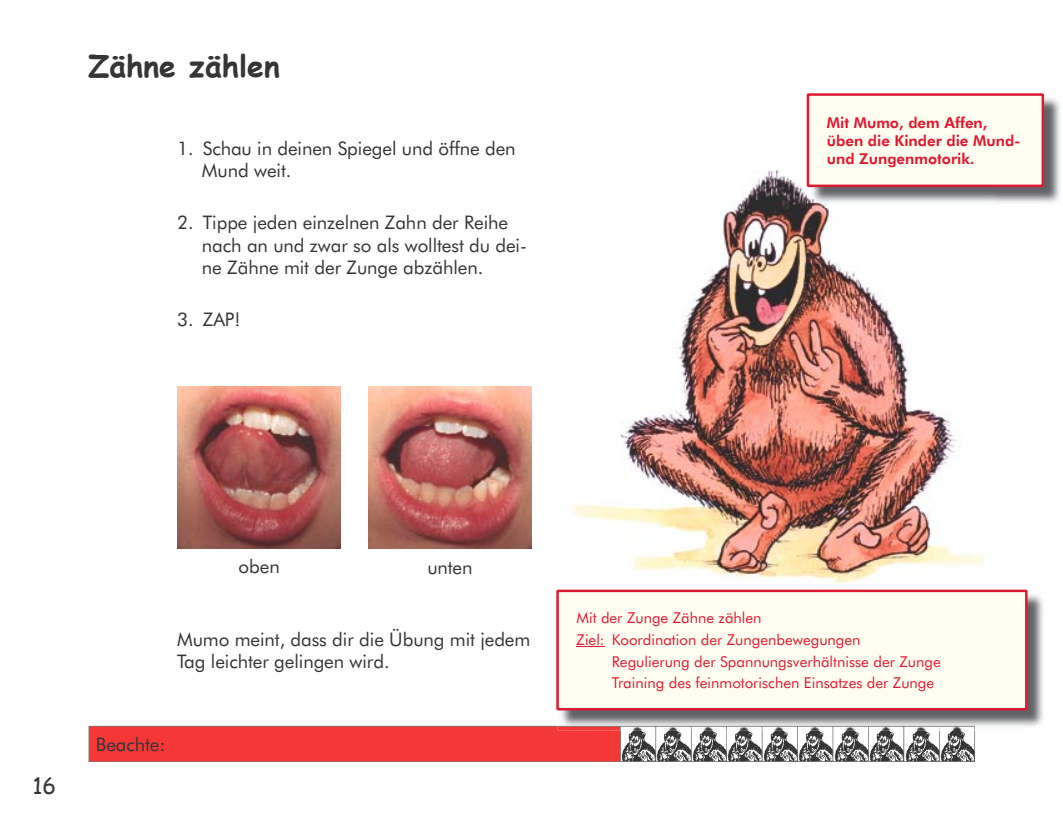
<style>
.page{position:relative;width:1063px;height:815px;background:#fff}
.page>*{position:absolute;margin:0;border:0;box-sizing:border-box;transform-origin:0 0}
.t1{font:700 30px "Comic Sans MS";color:#353537}
.t2{font:22.5px "Comic Sans MS";color:#353537}
.t3{font:18.75px/22.5px "Futura BT";letter-spacing:-.005em;color:#353537}
.t4{font:15px "Futura BT";color:#dd1a32}
.t5{font:800 15px/18px "Futura BT";color:#dd1a32}
</style>
<div class="page">
<img style="left:561px;top:161px;width:435px;height:429px">
<img style="left:177px;top:387px;width:163px;height:161px">
<img style="left:369px;top:387px;width:162px;height:161px">
<svg style="left:89px;top:726px;width:886px;height:36px;background:#cf5d5c"></svg>
<img style="left:996px;top:95px;width:65px;height:108px">
<img style="left:808px;top:187px;width:188px;height:20px">
<svg style="left:807px;top:93px;width:237px;height:94px"></svg>
<img style="left:558px;top:595px;width:485px;height:134px">
<img style="left:558px;top:726px;width:417px;height:4px">
<div style="left:556px;top:590px;width:472px;height:120px;background:#fffdef"></div>
<h1 class="t1" style="left:89px;top:44px;width:193px">Zähne zählen</h1>
<p class="t3" style="left:202px;top:137px;width:315px;text-indent:-25px">1. Schau in deinen Spiegel und öffne den<br>Mund weit.</p>
<p class="t3" style="left:202px;top:211px;width:326px;text-indent:-25px">2. Tippe jeden einzelnen Zahn der Reihe nach an und zwar so als wolltest du dei&shy;ne Zähne mit der Zunge abzählen.</p>
<p class="t3" style="left:177px;top:308px;width:65px">3. ZAP!</p>
<p class="t5" style="left:827px;top:114px;width:195px">Mit Mumo, dem Affen, üben die Kinder die Mund&shy;und Zungenmotorik.</p>
<p class="t2" style="left:32px;top:769px;width:25px">16</p>
<p class="t3" style="left:239px;top:555px;width:43px">oben</p>
<p class="t3" style="left:427px;top:556px;width:47px">unten</p>
<p class="t3" style="left:177px;top:628px;width:355px">Mumo meint, dass dir die Übung mit jedem<br>Tag leichter gelingen wird.</p>
<p class="t3" style="left:96px;top:733px;width:71px">Beachte:</p>
<p class="t4" style="left:577px;top:609px;width:187px">Mit der Zunge Zähne zählen</p>
<p class="t4" style="left:577px;top:631px;width:286px">Ziel: Koordination der Zungenbewegungen</p>
<p class="t4" style="left:612px;top:652px;width:330px">Regulierung der Spannungsverhältnisse der Zunge</p>
<p class="t4" style="left:612px;top:674px;width:324px">Training des feinmotorischen Einsatzes der Zunge</p>
</div>
